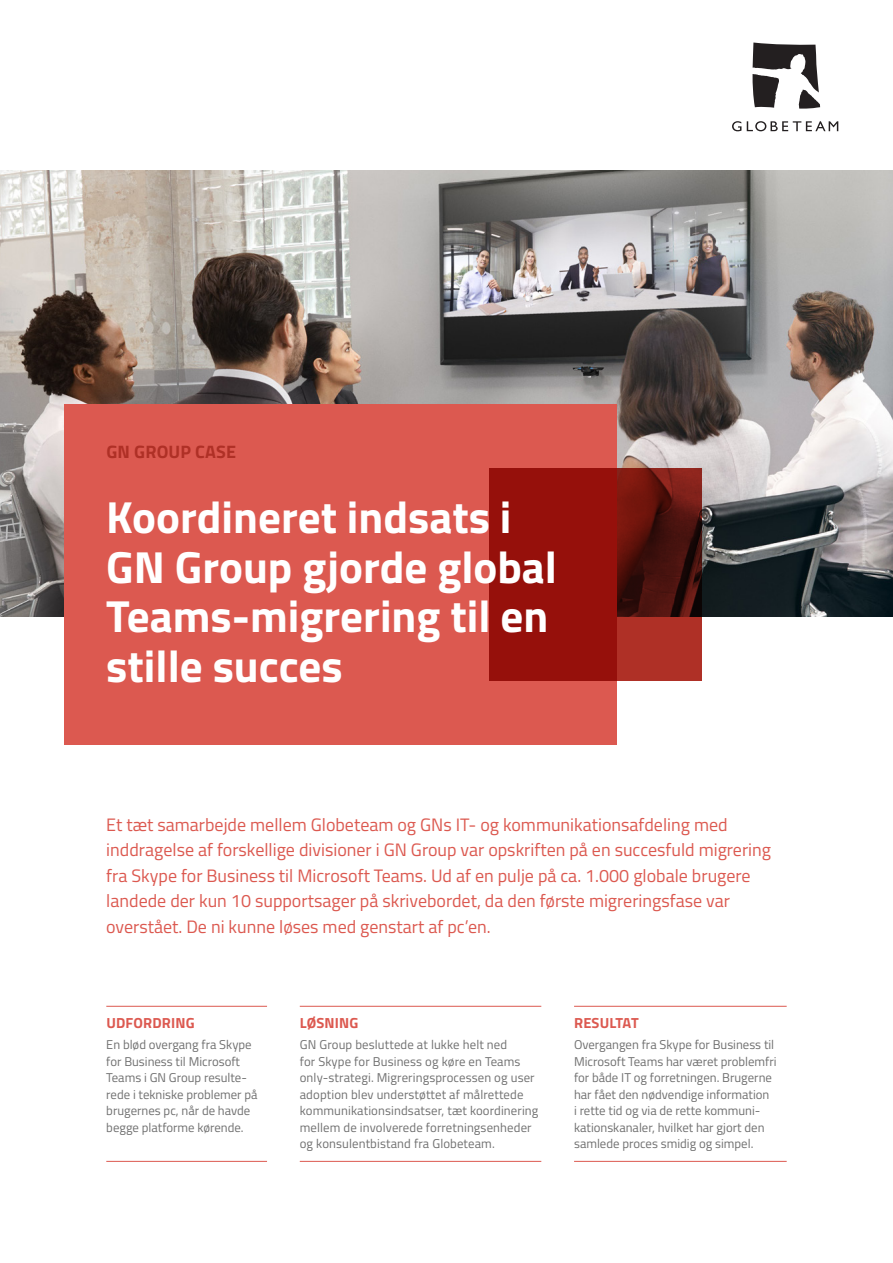
<style>
.page{position:relative;width:893px;height:1263px;background:#fff}
.page>*{position:absolute;margin:0;border:0;box-sizing:border-box;transform-origin:0 0}
.t1{font:700 45px/49.5px "Titillium Web";color:#fff}
.t2{font:18px/25.5px "Titillium Web";color:#dc5950}
.t3{font:700 18px "Titillium Web";letter-spacing:.01em;color:#af3026}
.t4{font:700 14.7px "Titillium Web";letter-spacing:.01em;color:#dc5950}
.t5{font:12.75px/16.5px "Titillium Web";color:#707070}
</style>
<div class="page">
<svg style="left:752px;top:43px;width:68px;height:66px"></svg>
<svg style="left:732px;top:121px;width:9px;height:10px"></svg>
<svg style="left:747px;top:121px;width:91px;height:10px"></svg>
<img style="left:0;top:170px;width:893px;height:447px">
<div style="left:64px;top:404px;width:553px;height:340px;background:#dc5950"></div>
<svg style="left:489px;top:468px;width:213px;height:212px;background:#86140f"></svg>
<hr style="left:106px;top:1006px;width:161px;height:1px;background:#dc5950">
<hr style="left:106px;top:1161px;width:161px;height:1px;background:#dc5950">
<hr style="left:574px;top:1006px;width:213px;height:1px;background:#dc5950">
<hr style="left:574px;top:1161px;width:213px;height:1px;background:#dc5950">
<hr style="left:300px;top:1006px;width:241px;height:1px;background:#dc5950">
<hr style="left:300px;top:1161px;width:241px;height:1px;background:#dc5950">
<h2 class="t3" style="left:106px;top:438px;width:131px">GN GROUP CASE</h2>
<h1 class="t1" style="left:106px;top:491px;width:452px">Koordineret indsats i<br>GN Group gjorde global<br>Teams-migrering til en stille succes</h1>
<p class="t2" style="left:106px;top:810px;width:666px">Et tæt samarbejde mellem Globeteam og GNs IT- og kommunikationsafdeling med inddragelse af forskellige divisioner i GN Group var opskriften på en succesfuld migrering fra Skype for Business til Microsoft Teams. Ud af en pulje på ca. 1.000 globale brugere landede der kun 10 supportsager på skrivebordet, da den første migreringsfase var overstået. De ni kunne løses med genstart af pc’en.</p>
<p class="t4" style="left:106px;top:1011px;width:90px">UDFORDRING</p>
<p class="t5" style="left:106px;top:1036px;width:153px">En blød overgang fra Skype for Business til Microsoft<br>Teams i GN Group resulte&shy;rede i tekniske problemer på brugernes pc, når de havde begge platforme kørende.</p>
<p class="t4" style="left:300px;top:1011px;width:60px">LØSNING</p>
<p class="t5" style="left:300px;top:1036px;width:240px">GN Group besluttede at lukke helt ned<br>for Skype for Business og køre en Teams only-strategi. Migreringsprocessen og user adoption blev understøttet af målrettede kommunikationsindsatser, tæt koordinering mellem de involverede forretningsenheder og konsulentbistand fra Globeteam.</p>
<p class="t4" style="left:574px;top:1011px;width:66px">RESULTAT</p>
<p class="t5" style="left:574px;top:1036px;width:204px">Overgangen fra Skype for Business til Microsoft Teams har været problemfri for både IT og forretningen. Brugerne har fået den nødvendige information<br>i rette tid og via de rette kommuni&shy;kationskanaler, hvilket har gjort den samlede proces smidig og simpel.</p>
</div>
